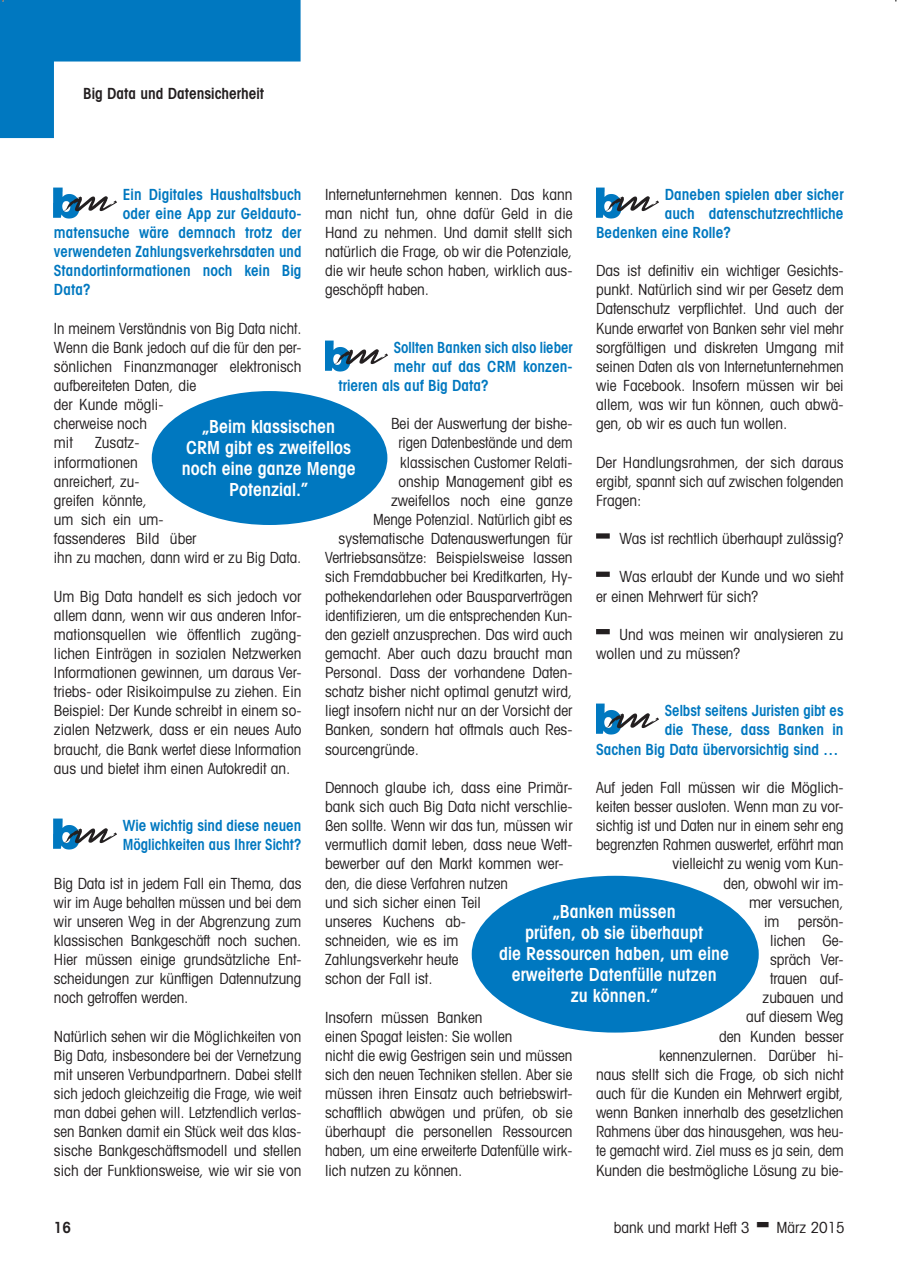
<style>
.page{position:relative;width:898px;height:1276px;background:#fff}
.page>*{position:absolute;margin:0;border:0;box-sizing:border-box;transform-origin:0 0}
.t1{font:600 condensed 18px/21px "Avant Garde";color:#fff;text-align:center}
.t2{font:condensed 15.3px/19.2px "Avant Garde";color:#231f20;text-align:justify}
.t3{font:600 condensed 15.3px/19.2px "Avant Garde";color:#0078c0}
.t4{font:condensed 15.3px/19.2px "Avant Garde";color:#231f20;scale:.96 1}
.t5{font:600 condensed 15.3px "Avant Garde";color:#0078c0;scale:.96 1}
.t6{font:600 condensed 15.3px "Avant Garde";color:#231f20}
</style>
<div class="page">
<img style="left:54px;top:187px;width:24px;height:31px">
<img style="left:61px;top:195px;width:56px;height:19px">
<img style="left:54px;top:819px;width:24px;height:31px">
<img style="left:61px;top:826px;width:56px;height:19px">
<img style="left:325px;top:340px;width:24px;height:31px">
<img style="left:332px;top:348px;width:56px;height:19px">
<div style="left:596px;top:533px;width:14px;height:6px;background:#231f20"></div>
<div style="left:596px;top:572px;width:14px;height:5px;background:#231f20"></div>
<div style="left:596px;top:629px;width:14px;height:5px;background:#231f20"></div>
<img style="left:596px;top:187px;width:24px;height:31px">
<img style="left:603px;top:195px;width:56px;height:19px">
<img style="left:596px;top:704px;width:24px;height:31px">
<img style="left:603px;top:711px;width:56px;height:19px">
<div style="left:472px;top:876px;width:287px;height:157px;background:#0078c0;border-radius:50%"></div>
<div style="left:152px;top:391px;width:235px;height:134px;background:#0078c0;border-radius:50%"></div>
<svg style="left:0;top:0;width:301px;height:138px"></svg>
<p class="t6" style="left:83px;top:84px;width:183px">Big Data und Datensicherheit</p>
<p class="t3" style="left:123px;top:184px;width:180px">Ein Digitales Haushaltsbuch</p>
<p class="t3" style="left:123px;top:204px;width:180px">oder eine App zur Geldauto-</p>
<p class="t3" style="left:54px;top:223px;width:249px">matensuche wäre demnach trotz der</p>
<p class="t3" style="left:54px;top:242px;width:249px">verwendeten Zahlungsverkehrsdaten und</p>
<p class="t3" style="left:54px;top:261px;width:249px">Standortinformationen noch kein Big</p>
<p class="t3" style="left:54px;top:280px;width:38px">Data?</p>
<p class="t4" style="left:54px;top:318px;width:259px">In meinem Verständnis von Big Data nicht.<br>Wenn die Bank jedoch auf die für den per&shy;sönlichen Finanzmanager elektronisch aufbereiteten Daten, die<br>der Kunde mögli-<br>cherweise noch<br>mit</p>
<p class="t3" style="left:665px;top:184px;width:180px">Daneben spielen aber sicher</p>
<p class="t3" style="left:665px;top:204px;width:180px">auch datenschutzrechtliche</p>
<p class="t3" style="left:596px;top:223px;width:136px">Bedenken eine Rolle?</p>
<p class="t2" style="left:596px;top:261px;width:249px">Das ist definitiv ein wichtiger Gesichts&shy;punkt. Natürlich sind wir per Gesetz dem Datenschutz verpflichtet. Und auch der Kunde erwartet von Banken sehr viel mehr sorgfältigen und diskreten Umgang mit seinen Daten als von Internetunternehmen wie Facebook. Insofern müssen wir bei allem, was wir tun können, auch abwä&shy;gen, ob wir es auch tun wollen.</p>
<p class="t2" style="left:596px;top:452px;width:249px">Der Handlungsrahmen, der sich daraus ergibt, spannt sich auf zwischen folgenden Fragen:</p>
<p class="t2" style="left:619px;top:529px;width:226px">Was ist rechtlich überhaupt zulässig?</p>
<p class="t2" style="left:596px;top:567px;width:249px;text-indent:23px">Was erlaubt der Kunde und wo sieht er einen Mehrwert für sich?</p>
<p class="t2" style="left:596px;top:624px;width:249px;text-indent:23px">Und was meinen wir analysieren zu wollen und zu müssen?</p>
<p class="t2" style="left:325px;top:184px;width:249px">Internetunternehmen kennen. Das kann man nicht tun, ohne dafür Geld in die Hand zu nehmen. Und damit stellt sich natürlich die Frage, ob wir die Potenziale, die wir heute schon haben, wirklich aus&shy;geschöpft haben.</p>
<p class="t5" style="left:394px;top:338px;width:188px">Sollten Banken sich also lieber</p>
<p class="t3" style="left:394px;top:357px;width:180px">mehr auf das CRM konzen-</p>
<p class="t3" style="left:339px;top:376px;width:152px">trieren als auf Big Data?</p>
<p class="t2" style="left:391px;top:414px;width:183px">Bei der Auswertung der bishe-</p>
<p class="t4" style="left:399px;top:433px;width:183px">rigen Datenbestände und dem</p>
<p class="t2" style="left:400px;top:452px;width:174px">klassischen Customer Relati-</p>
<p class="t2" style="left:399px;top:471px;width:175px">onship Management gibt es</p>
<p class="t2" style="left:391px;top:490px;width:183px">zweifellos noch eine ganze</p>
<p class="t2" style="left:373px;top:510px;width:201px">Menge Potenzial. Natürlich gibt es</p>
<p class="t2" style="left:339px;top:529px;width:236px">systematische Datenauswertungen für</p>
<p class="t2" style="left:325px;top:548px;width:249px">Vertriebsansätze: Beispielsweise lassen</p>
<p class="t2" style="left:325px;top:567px;width:249px">sich Fremdabbucher bei Kreditkarten, Hy-</p>
<p class="t2" style="left:325px;top:586px;width:249px">pothekendarlehen oder Bausparverträgen</p>
<p class="t4" style="left:325px;top:605px;width:259px">identifizieren, um die entsprechenden Kun-</p>
<p class="t2" style="left:325px;top:624px;width:249px">den gezielt anzusprechen. Das wird auch</p>
<p class="t2" style="left:325px;top:643px;width:249px">gemacht. Aber auch dazu braucht man</p>
<p class="t2" style="left:325px;top:663px;width:249px">Personal. Dass der vorhandene Daten-</p>
<p class="t2" style="left:325px;top:682px;width:249px">schatz bisher nicht optimal genutzt wird,</p>
<p class="t2" style="left:325px;top:701px;width:249px">liegt insofern nicht nur an der Vorsicht der</p>
<p class="t2" style="left:325px;top:720px;width:249px">Banken, sondern hat oftmals auch Res-</p>
<p class="t2" style="left:325px;top:739px;width:95px">sourcengründe.</p>
<p class="t2" style="left:325px;top:777px;width:249px;text-align:left">Dennoch glaube ich, dass eine Primär&shy;bank sich auch Big Data nicht verschlie&shy;ßen sollte. Wenn wir das tun, müssen wir vermutlich damit leben, dass neue Wett&shy;bewerber auf den Markt kommen wer&shy;den, die diese Verfahren nutzen<br>und sich sicher einen Teil<br>unseres Kuchens ab-<br>schneiden, wie es im<br>Zahlungsverkehr heute<br>schon der Fall ist.</p>
<p class="t2" style="left:325px;top:1007px;width:249px;text-align:left">Insofern müssen Banken<br>einen Spagat leisten: Sie wollen<br>nicht die ewig Gestrigen sein und müssen sich den neuen Techniken stellen. Aber sie müssen ihren Einsatz auch betriebswirt&shy;schaftlich abwägen und prüfen, ob sie überhaupt die personellen Ressourcen haben, um eine erweiterte Datenfülle wirk&shy;lich nutzen zu können.</p>
<p class="t1" style="left:182px;top:416px;width:175px">„Beim klassischen<br>CRM gibt es zweifellos noch eine ganze Menge<br>Potenzial.”</p>
<p class="t2" style="left:54px;top:433px;width:249px;text-align:left;text-indent:41px">Zusatz-<br>informationen<br>anreichert, zu-<br>greifen könnte,<br>um sich ein um-<br>fassenderes Bild über<br>ihn zu machen, dann wird er zu Big Data.</p>
<p class="t2" style="left:54px;top:586px;width:249px">Um Big Data handelt es sich jedoch vor allem dann, wenn wir aus anderen Infor&shy;mationsquellen wie öffentlich zugäng&shy;lichen Einträgen in sozialen Netzwerken Informationen gewinnen, um daraus Ver&shy;triebs- oder Risikoimpulse zu ziehen. Ein Beispiel: Der Kunde schreibt in einem so&shy;zialen Netzwerk, dass er ein neues Auto braucht, die Bank wertet diese Information aus und bietet ihm einen Autokredit an.</p>
<p class="t5" style="left:665px;top:701px;width:188px">Selbst seitens Juristen gibt es</p>
<p class="t3" style="left:665px;top:720px;width:180px">die These, dass Banken in</p>
<p class="t3" style="left:596px;top:739px;width:244px">Sachen Big Data übervorsichtig sind …</p>
<p class="t2" style="left:596px;top:777px;width:249px;text-align:right">Auf jeden Fall müssen wir die Möglich&shy;keiten besser ausloten. Wenn man zu vor&shy;sichtig ist und Daten nur in einem sehr eng begrenzten Rahmen auswertet, erfährt man vielleicht zu wenig vom Kun-<br>den, obwohl wir im-<br>mer versuchen,<br>im persön-<br>lichen Ge-<br>spräch Ver-<br>trauen auf-<br>zubauen und<br>auf diesem Weg<br>den Kunden besser<br>kennenzulernen. Darüber hi-<br>naus stellt sich die Frage, ob sich nicht auch für die Kunden ein Mehrwert ergibt, wenn Banken innerhalb des gesetzlichen<br>Rahmens über das hinausgehen, was heu&shy;te gemacht wird. Ziel muss es ja sein, dem<br>Kunden die bestmögliche Lösung zu bie-</p>
<p class="t3" style="left:123px;top:816px;width:180px">Wie wichtig sind diese neuen<br>Möglichkeiten aus Ihrer Sicht?</p>
<p class="t2" style="left:54px;top:873px;width:249px">Big Data ist in jedem Fall ein Thema, das wir im Auge behalten müssen und bei dem wir unseren Weg in der Abgrenzung zum klassischen Bankgeschäft noch suchen.<br>Hier müssen einige grundsätzliche Ent&shy;scheidungen zur künftigen Datennutzung noch getroffen werden.</p>
<p class="t2" style="left:54px;top:1026px;width:249px">Natürlich sehen wir die Möglichkeiten von Big Data, insbesondere bei der Vernetzung mit unseren Verbundpartnern. Dabei stellt sich jedoch gleichzeitig die Frage, wie weit man dabei gehen will. Letztendlich verlas&shy;sen Banken damit ein Stück weit das klas&shy;sische Bankgeschäftsmodell und stellen sich der Funktionsweise, wie wir sie von</p>
<p class="t1" style="left:499px;top:901px;width:232px">„Banken müssen<br>prüfen, ob sie überhaupt<br>die Ressourcen haben, um eine erweiterte Datenfülle nutzen<br>zu können.”</p>
<p class="t6" style="left:54px;top:1218px;width:19px">16</p>
<p class="t2" style="left:614px;top:1218px;width:137px">bank und markt Heft 3</p>
<p class="t2" style="left:776px;top:1218px;width:70px">März 2015</p>
</div>
